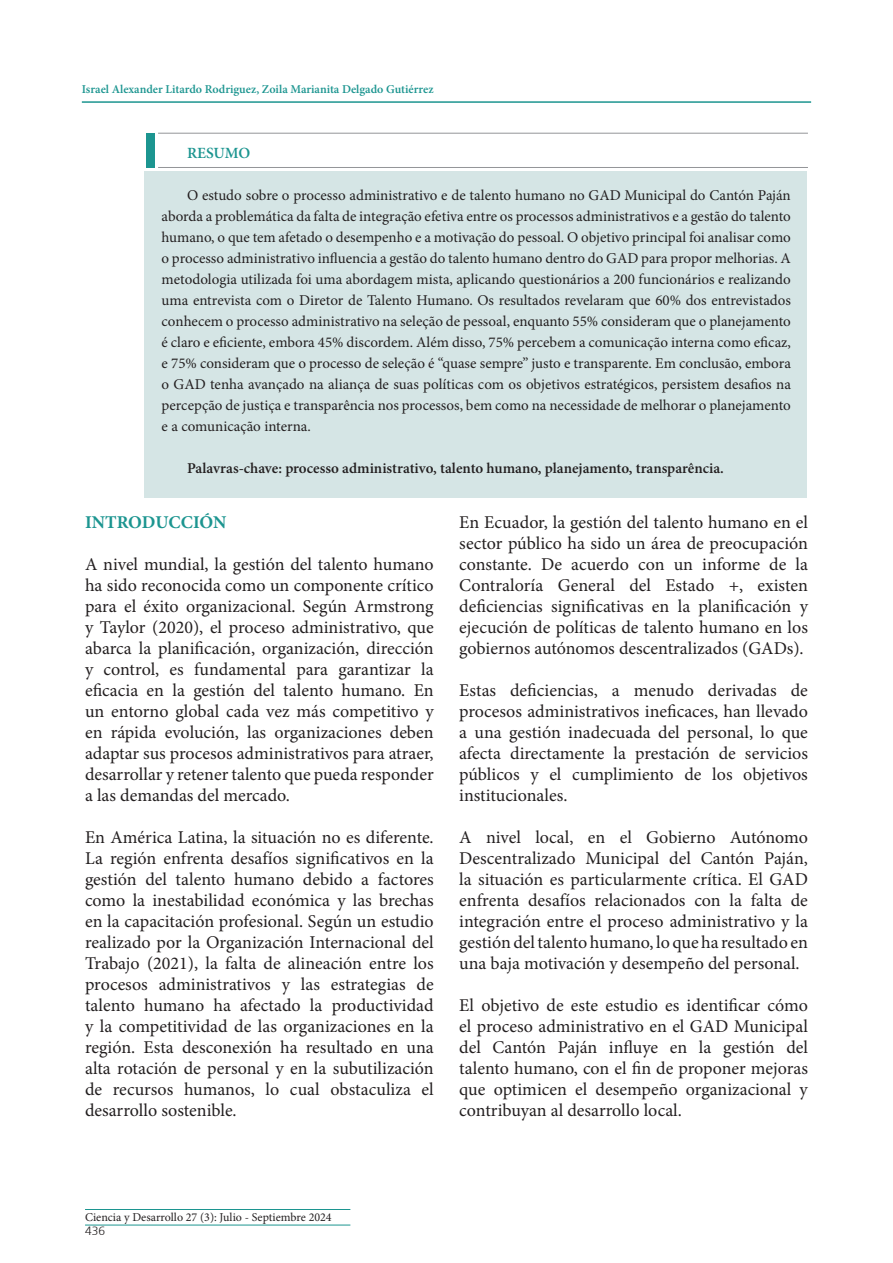
<style>
.page{position:relative;width:893px;height:1263px;background:#fff}
.page>*{position:absolute;margin:0;border:0;box-sizing:border-box;transform-origin:0 0}
.t1{font:18px/21px "Minion Pro";color:#231f20;text-align:justify}
.t2{font:700 18px "Minion Pro";color:#1c9590}
.t3{font:600 15.6px "Minion Pro";letter-spacing:-.005em;color:#1c9590}
.t4{font:15px/21px "Minion Pro";color:#231f20;text-align:justify}
.t5{font:600 15px "Minion Pro";color:#231f20}
.t6{font:600 12px "Minion Pro";color:#1c9590}
.t7{font:12px "Minion Pro";color:#231f20}
.t8{font:300 12px "Frutiger";color:#231f20}
</style>
<div class="page">
<hr style="left:82px;top:101px;width:729px;height:2px;background:#1c9590">
<hr style="left:85px;top:1209px;width:265px;height:1px;background:#1c9590">
<hr style="left:85px;top:1225px;width:265px;height:1px;background:#1c9590">
<div style="left:145px;top:171px;width:662px;height:326px;background:#d5e5e5"></div>
<div style="left:146px;top:133px;width:8px;height:35px;background:#1c9590"></div>
<hr style="left:158px;top:133px;width:650px;height:1px;background:#939598">
<hr style="left:158px;top:167px;width:650px;height:1px;background:#939598">
<p class="t6" style="left:82px;top:80px;width:353px">Israel Alexander Litardo Rodriguez, Zoila Marianita Delgado Gutiérrez</p>
<p class="t3" style="left:187px;top:142px;width:65px">RESUMO</p>
<p class="t4" style="left:162px;top:185px;width:631px;text-indent:26px">O estudo sobre o processo administrativo e de talento humano no GAD Municipal do Cantón Paján aborda a problemática da falta de integração efetiva entre os processos administrativos e a gestão do talento humano, o que tem afetado o desempenho e a motivação do pessoal. O objetivo principal foi analisar como o processo administrativo influencia a gestão do talento humano dentro do GAD para propor melhorias. A metodologia utilizada foi uma abordagem mista, aplicando questionários a 200 funcionários e realizando uma entrevista com o Diretor de Talento Humano. Os resultados revelaram que 60% dos entrevistados conhecem o processo administrativo na seleção de pessoal, enquanto 55% consideram que o planejamento é claro e eficiente, embora 45% discordem. Além disso, 75% percebem a comunicação interna como eficaz, e 75% consideram que o processo de seleção é “quase sempre” justo e transparente. Em conclusão, embora o GAD tenha avançado na aliança de suas políticas com os objetivos estratégicos, persistem desafios na percepção de justiça e transparência nos processos, bem como na necessidade de melhorar o planejamento e a comunicação interna.</p>
<p class="t5" style="left:187px;top:458px;width:538px">Palavras-chave: processo administrativo, talento humano, planejamento, transparência.</p>
<p class="t2" style="left:85px;top:509px;width:143px">INTRODUCCIÓN</p>
<p class="t1" style="left:85px;top:553px;width:350px">A nivel mundial, la gestión del talento humano ha sido reconocida como un componente crítico para el éxito organizacional. Según Armstrong y Taylor (2020), el proceso administrativo, que abarca la planificación, organización, dirección y control, es fundamental para garantizar la eficacia en la gestión del talento humano. En un entorno global cada vez más competitivo y en rápida evolución, las organizaciones deben adaptar sus procesos administrativos para atraer, desarrollar y retener talento que pueda responder a las demandas del mercado.</p>
<p class="t1" style="left:85px;top:826px;width:350px">En América Latina, la situación no es diferente.<br>La región enfrenta desafíos significativos en la gestión del talento humano debido a factores como la inestabilidad económica y las brechas en la capacitación profesional. Según un estudio realizado por la Organización Internacional del Trabajo (2021), la falta de alineación entre los procesos administrativos y las estrategias de talento humano ha afectado la productividad y la competitividad de las organizaciones en la región. Esta desconexión ha resultado en una alta rotación de personal y en la subutilización de recursos humanos, lo cual obstaculiza el desarrollo sostenible.</p>
<p class="t1" style="left:459px;top:511px;width:350px">En Ecuador, la gestión del talento humano en el sector público ha sido un área de preocupación constante. De acuerdo con un informe de la Contraloría General del Estado +, existen deficiencias significativas en la planificación y ejecución de políticas de talento humano en los gobiernos autónomos descentralizados (GADs).</p>
<p class="t1" style="left:459px;top:679px;width:350px">Estas deficiencias, a menudo derivadas de procesos administrativos ineficaces, han llevado a una gestión inadecuada del personal, lo que afecta directamente la prestación de servicios públicos y el cumplimiento de los objetivos institucionales.</p>
<p class="t1" style="left:459px;top:826px;width:350px">A nivel local, en el Gobierno Autónomo Descentralizado Municipal del Cantón Paján, la situación es particularmente crítica. El GAD enfrenta desafíos relacionados con la falta de integración entre el proceso administrativo y la gestión del talento humano, lo que ha resultado en una baja motivación y desempeño del personal.</p>
<p class="t1" style="left:459px;top:994px;width:350px">El objetivo de este estudio es identificar cómo el proceso administrativo en el GAD Municipal del Cantón Paján influye en la gestión del talento humano, con el fin de proponer mejoras que optimicen el desempeño organizacional y contribuyan al desarrollo local.</p>
<p class="t7" style="left:85px;top:1209px;width:248px">Ciencia y Desarrollo 27 (3): Julio - Septiembre 2024</p>
<p class="t8" style="left:85px;top:1222px;width:22px">436</p>
</div>
